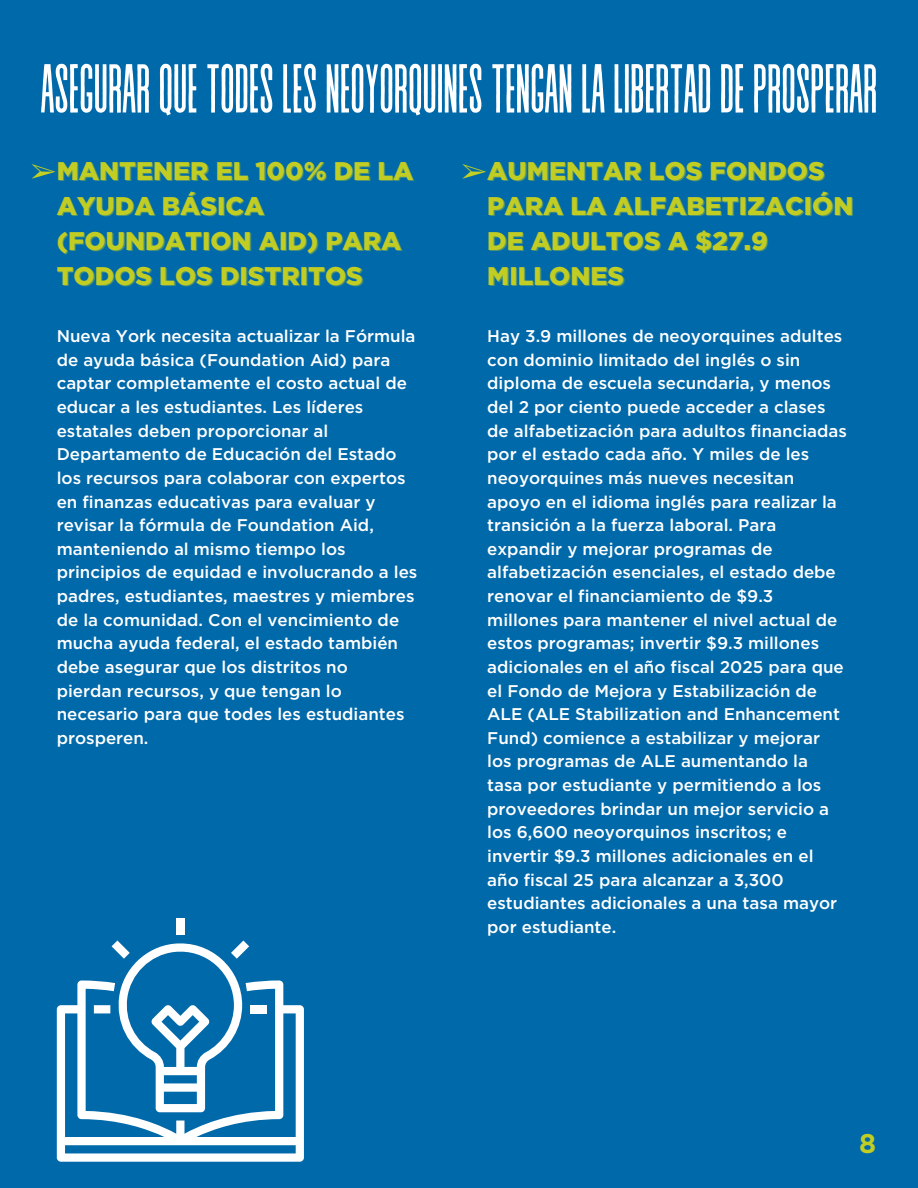
<style>
.page{position:relative;width:918px;height:1188px;background:#0069aa}
.page>*{position:absolute;margin:0;border:0;box-sizing:border-box;transform-origin:0 0}
.t1{font:69px "Revive 80 Tall";letter-spacing:-.03em;color:#fff}
.t2{font:700 27px "Gotham";color:#c2cd23}
.t3{font:900 25.5px "Gotham";color:#c2cd23}
.t4{font:500 16.95px/23.7px "Gotham";color:#fff}
.s1{font-family:"Free Serif";font-weight:400;font-size:27.9px;color:#c3d021}
</style>
<div class="page">
<svg style="left:57px;top:980px;width:247px;height:182px"></svg>
<div style="left:176px;top:919px;width:8px;height:16px;background:#fff"></div>
<svg style="left:112px;top:941px;width:137px;height:171px"></svg>
<div style="left:250px;top:1005px;width:17px;height:8px;background:#fff"></div>
<div style="left:94px;top:1005px;width:16px;height:8px;background:#fff"></div>
<h1 class="t1" style="left:40px;top:53px;width:840px">ASEGURARQUETODESLESNEOYORQUINESTENGANLALIBERTADDEPROSPERAR</h1>
<h1 class="t3" style="left:31px;top:160px;width:384px"><span class="s1">➢</span>MANTENER EL 100% DE LA</h1>
<p class="t3" style="left:57px;top:194px;width:209px">AYUDA BÁSICA</p>
<h2 class="t3" style="left:57px;top:229px;width:346px">(FOUNDATION AID) PARA</h2>
<p class="t3" style="left:57px;top:264px;width:308px">TODOS LOS DISTRITOS</p>
<h2 class="t4" style="left:57px;top:325px;width:362px">Nueva York necesita actualizar la Fórmula de ayuda básica (Foundation Aid) para captar completamente el costo actual de educar a les estudiantes. Les líderes estatales deben proporcionar al Departamento de Educación del Estado los recursos para colaborar con expertos en finanzas educativas para evaluar y revisar la fórmula de Foundation Aid, manteniendo al mismo tiempo los principios de equidad e involucrando a les padres, estudiantes, maestres y miembres de la comunidad. Con el vencimiento de mucha ayuda federal, el estado también debe asegurar que los distritos no<br>pierdan recursos, y que tengan lo necesario para que todes les estudiantes prosperen.</h2>
<p class="t3" style="left:462px;top:160px;width:365px"><span class="s1">➢</span>AUMENTAR LOS FONDOS</p>
<p class="t3" style="left:487px;top:194px;width:368px">PARA LA ALFABETIZACIÓN</p>
<p class="t3" style="left:487px;top:229px;width:282px">DE ADULTOS A $27.9</p>
<p class="t3" style="left:487px;top:264px;width:139px">MILLONES</p>
<p class="t4" style="left:487px;top:325px;width:361px">Hay 3.9 millones de neoyorquines adultes con dominio limitado del inglés o sin diploma de escuela secundaria, y menos del 2 por ciento puede acceder a clases de alfabetización para adultos financiadas por el estado cada año. Y miles de les neoyorquines más nueves necesitan apoyo en el idioma inglés para realizar la transición a la fuerza laboral. Para expandir y mejorar programas de alfabetización esenciales, el estado debe renovar el financiamiento de $9.3 millones para mantener el nivel actual de estos programas; invertir $9.3 millones adicionales en el año fiscal 2025 para que el Fondo de Mejora y Estabilización de ALE (ALE Stabilization and Enhancement Fund) comience a estabilizar y mejorar los programas de ALE aumentando la tasa por estudiante y permitiendo a los proveedores brindar un mejor servicio a los 6,600 neoyorquinos inscritos; e invertir $9.3 millones adicionales en el año fiscal 25 para alcanzar a 3,300 estudiantes adicionales a una tasa mayor por estudiante.</p>
<h2 class="t2" style="left:859px;top:1132px;width:19px">8</h2>
</div>
